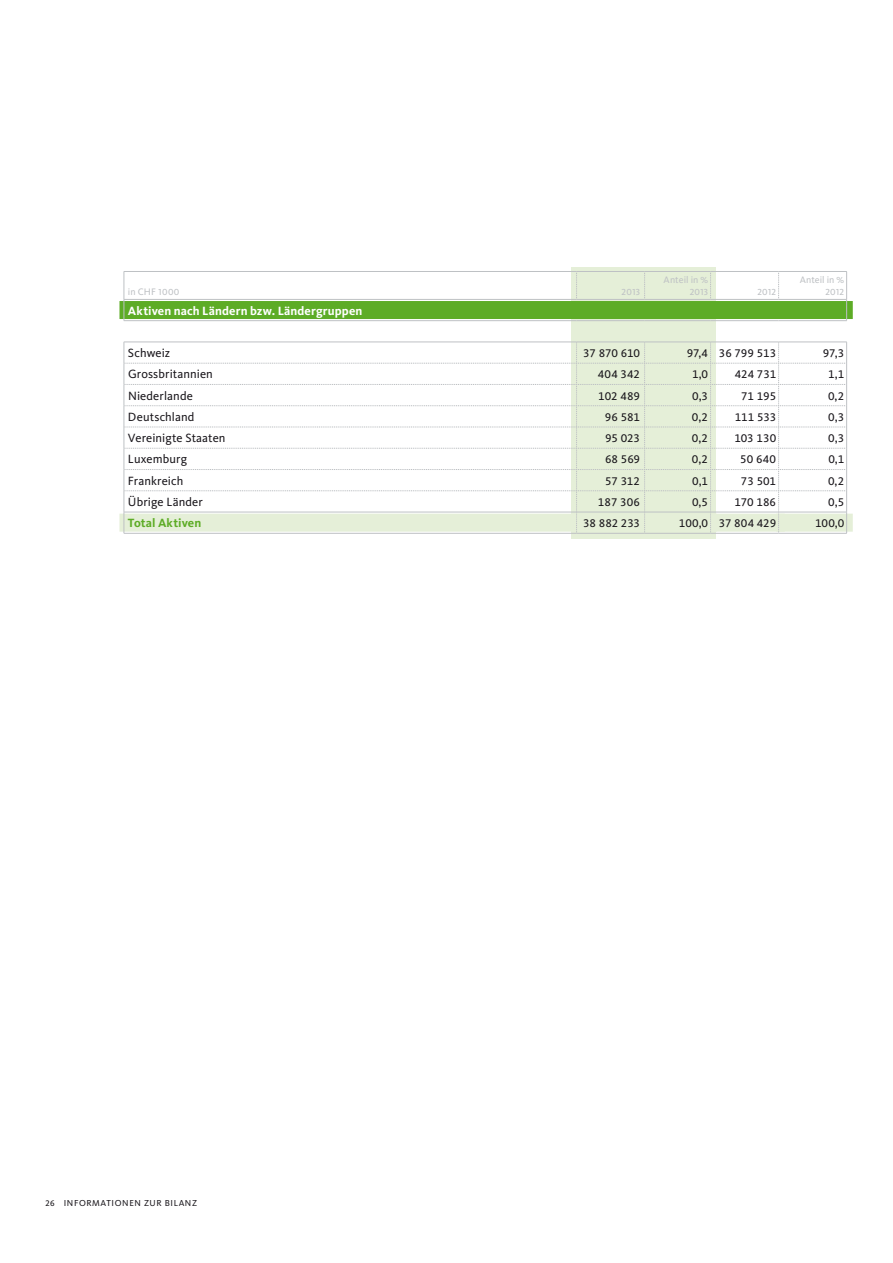
<style>
.page{position:relative;width:893px;height:1263px;background:#fff}
.page>*{position:absolute;margin:0;border:0;box-sizing:border-box;transform-origin:0 0}
.t1{font:12.3px "Migrosbank Kievit";letter-spacing:.005em;color:#1a171c}
.t2{font:700 12.3px "Migrosbank Kievit";letter-spacing:.01em;color:#fff}
.t3{font:700 12.3px "Migrosbank Kievit";letter-spacing:.005em;color:#5dac26}
.t4{font:9.75px/12px "Migrosbank Kievit";letter-spacing:.005em;color:#bec1c4;text-align:right}
.t5{font:9px "Migrosbank Kievit";color:#1a171c}
</style>
<div class="page">
<div style="left:571px;top:267px;width:145px;height:272px;background:#e5efd8"></div>
<div style="left:119px;top:301px;width:734px;height:18px;background:#5dac26"></div>
<div style="left:776px;top:514px;width:77px;height:18px;background:#e5efd8"></div>
<hr style="left:124px;top:271px;width:453px;height:1px;background:#bec1c4">
<hr style="left:577px;top:271px;width:68px;height:1px;background:#bec1c4">
<hr style="left:645px;top:271px;width:66px;height:1px;background:#bec1c4">
<hr style="left:711px;top:271px;width:68px;height:1px;background:#bec1c4">
<hr style="left:779px;top:271px;width:68px;height:1px;background:#bec1c4">
<svg style="left:576px;top:272px;width:1px;height:27px"></svg>
<svg style="left:644px;top:272px;width:1px;height:27px"></svg>
<svg style="left:710px;top:272px;width:1px;height:27px"></svg>
<svg style="left:778px;top:272px;width:1px;height:27px"></svg>
<hr style="left:124px;top:299px;width:453px;height:1px;background:#bec1c4">
<svg style="left:124px;top:272px;width:1px;height:48px"></svg>
<hr style="left:577px;top:299px;width:68px;height:1px;background:#bec1c4">
<hr style="left:645px;top:299px;width:66px;height:1px;background:#bec1c4">
<hr style="left:711px;top:299px;width:68px;height:1px;background:#bec1c4">
<hr style="left:779px;top:299px;width:68px;height:1px;background:#bec1c4">
<svg style="left:846px;top:272px;width:1px;height:48px"></svg>
<hr style="left:124px;top:320px;width:453px;height:1px;background:#bec1c4">
<hr style="left:577px;top:320px;width:68px;height:1px;background:#bec1c4">
<hr style="left:645px;top:320px;width:66px;height:1px;background:#bec1c4">
<hr style="left:711px;top:320px;width:68px;height:1px;background:#bec1c4">
<hr style="left:779px;top:320px;width:68px;height:1px;background:#bec1c4">
<svg style="left:124px;top:342px;width:723px;height:191px"></svg>
<hr style="left:124px;top:533px;width:453px;height:1px;background:#bec1c4">
<hr style="left:577px;top:533px;width:68px;height:1px;background:#bec1c4">
<hr style="left:645px;top:533px;width:66px;height:1px;background:#bec1c4">
<hr style="left:711px;top:533px;width:68px;height:1px;background:#bec1c4">
<hr style="left:779px;top:533px;width:68px;height:1px;background:#bec1c4">
<p class="t4" style="left:128px;top:286px;width:53px">in CHF 1000</p>
<p class="t4" style="left:622px;top:286px;width:20px">2013</p>
<p class="t4" style="left:664px;top:274px;width:46px">Anteil in %<br>2013</p>
<p class="t4" style="left:757px;top:286px;width:20px">2012</p>
<p class="t4" style="left:800px;top:274px;width:46px">Anteil in %<br>2012</p>
<p class="t2" style="left:128px;top:303px;width:236px">Aktiven nach Ländern bzw. Ländergruppen</p>
<p class="t1" style="left:128px;top:346px;width:44px">Schweiz</p>
<p class="t1" style="left:583px;top:346px;width:59px">37 870 610</p>
<p class="t1" style="left:687px;top:346px;width:91px">97,4 36 799 513</p>
<p class="t1" style="left:823px;top:346px;width:23px">97,3</p>
<p class="t1" style="left:128px;top:367px;width:86px">Grossbritannien</p>
<p class="t1" style="left:598px;top:367px;width:44px">404 342</p>
<p class="t1" style="left:692px;top:367px;width:18px">1,0</p>
<p class="t1" style="left:735px;top:367px;width:43px">424 731</p>
<p class="t1" style="left:828px;top:367px;width:18px">1,1</p>
<p class="t1" style="left:128px;top:389px;width:66px">Niederlande</p>
<p class="t1" style="left:598px;top:389px;width:43px">102 489</p>
<p class="t1" style="left:692px;top:389px;width:18px">0,3</p>
<p class="t1" style="left:741px;top:389px;width:37px">71 195</p>
<p class="t1" style="left:828px;top:389px;width:18px">0,2</p>
<p class="t1" style="left:128px;top:410px;width:68px">Deutschland</p>
<p class="t1" style="left:605px;top:410px;width:37px">96 581</p>
<p class="t1" style="left:692px;top:410px;width:18px">0,2</p>
<p class="t1" style="left:735px;top:410px;width:43px">111 533</p>
<p class="t1" style="left:828px;top:410px;width:18px">0,3</p>
<p class="t1" style="left:128px;top:431px;width:99px">Vereinigte Staaten</p>
<p class="t1" style="left:605px;top:431px;width:37px">95 023</p>
<p class="t1" style="left:692px;top:431px;width:18px">0,2</p>
<p class="t1" style="left:734px;top:431px;width:43px">103 130</p>
<p class="t1" style="left:828px;top:431px;width:18px">0,3</p>
<p class="t1" style="left:128px;top:452px;width:61px">Luxemburg</p>
<p class="t1" style="left:605px;top:452px;width:37px">68 569</p>
<p class="t1" style="left:692px;top:452px;width:18px">0,2</p>
<p class="t1" style="left:740px;top:452px;width:37px">50 640</p>
<p class="t1" style="left:828px;top:452px;width:17px">0,1</p>
<p class="t1" style="left:128px;top:474px;width:57px">Frankreich</p>
<p class="t1" style="left:605px;top:474px;width:37px">57 312</p>
<p class="t1" style="left:692px;top:474px;width:17px">0,1</p>
<p class="t1" style="left:741px;top:474px;width:37px">73 501</p>
<p class="t1" style="left:828px;top:474px;width:18px">0,2</p>
<p class="t1" style="left:128px;top:495px;width:76px">Übrige Länder</p>
<p class="t1" style="left:598px;top:495px;width:44px">187 306</p>
<p class="t1" style="left:692px;top:495px;width:18px">0,5</p>
<p class="t1" style="left:735px;top:495px;width:43px">170 186</p>
<p class="t1" style="left:828px;top:495px;width:18px">0,5</p>
<p class="t3" style="left:128px;top:516px;width:75px">Total Aktiven</p>
<p class="t1" style="left:583px;top:516px;width:58px">38 882 233</p>
<p class="t1" style="left:679px;top:516px;width:99px">100,0 37 804 429</p>
<p class="t1" style="left:815px;top:516px;width:31px">100,0</p>
<p class="t5" style="left:45px;top:1198px;width:11px">26</p>
<p class="t5" style="left:64px;top:1198px;width:11px">Informationen</p>
<p class="t5" style="left:144px;top:1198px;width:7px">zur</p>
<p class="t5" style="left:165px;top:1198px;width:12px">Bilanz</p>
</div>
